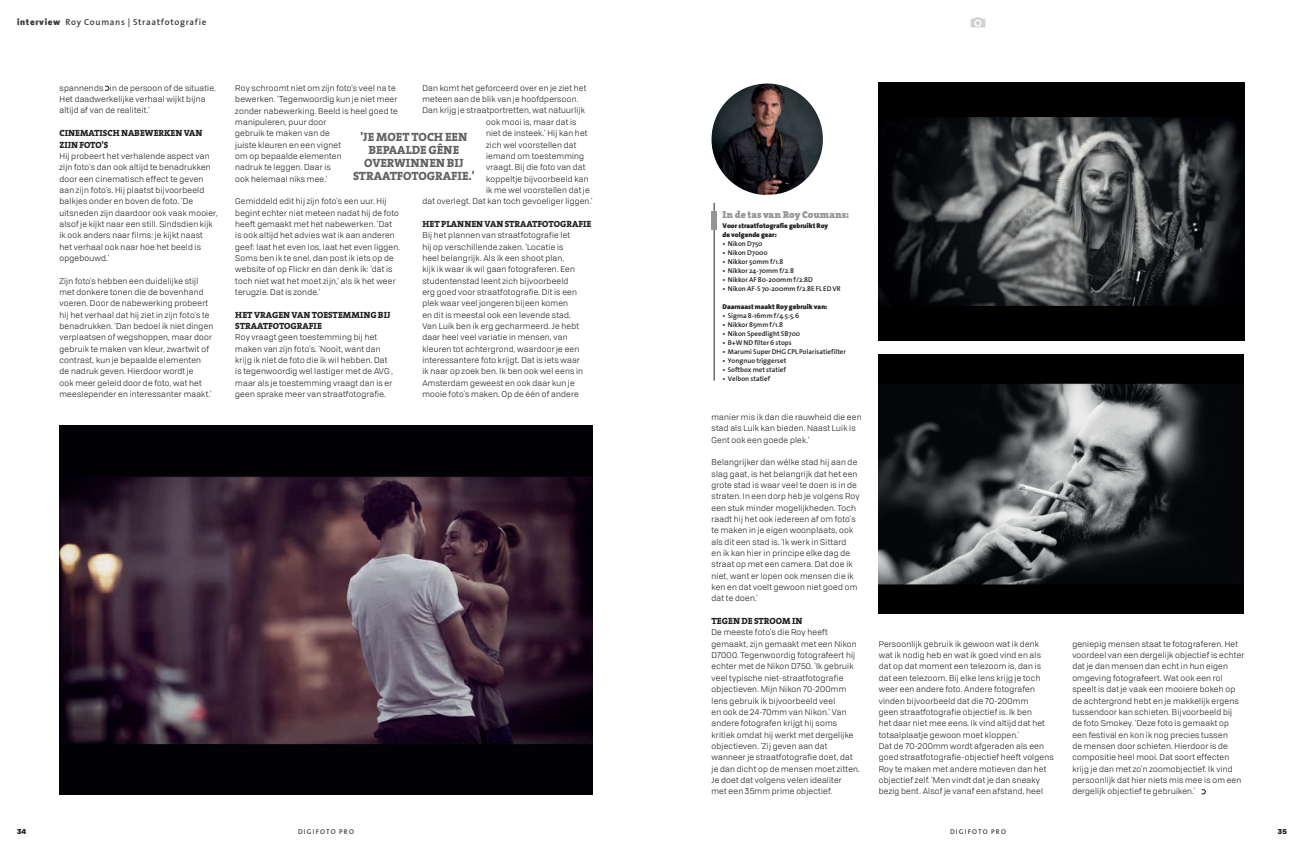
<style>
.page{position:relative;width:1304px;height:851px;background:#fff}
.page>*{position:absolute;margin:0;border:0;box-sizing:border-box;transform-origin:0 0}
.t1{font:12px/13px "The Serif Extra Bold Caps";color:#636366;text-align:center}
.t2{font:900 10px "The Serif";color:#939598}
.t3{font:9px/11.3px "The Serif Extra Bold Caps";color:#231f20}
.t4{font:600 9px "The Sans";letter-spacing:.075em;color:#3e3e3f}
.t5{font:8.2px/11.3px "Tofino Personal";letter-spacing:.03em;color:#231f20}
.t6{font:600 7px "The Sans";color:#231f20}
.t7{font:900 7px/9px "The Sans";color:#231f20}
.t8{font:600 7px "The Sans";letter-spacing:.16em;color:#3e3e3f}
.t9{font:900 7px "Tofino Personal";color:#231f20}
.s1{font-weight:900}
</style>
<div class="page">
<svg style="left:971px;top:17px;width:14px;height:10px"></svg>
<hr style="left:714px;top:203px;width:1px;height:177px;background:#231f20">
<div style="left:711px;top:211px;width:6px;height:19px;background:#939598"></div>
<svg style="left:105px;top:85px;width:5px;height:6px"></svg>
<svg style="left:1201px;top:789px;width:6px;height:5px"></svg>
<img style="left:60px;top:425px;width:532px;height:369px">
<img style="left:878px;top:83px;width:366px;height:258px">
<img style="left:878px;top:355px;width:366px;height:258px">
<img style="left:711px;top:83px;width:112px;height:112px;border-radius:56px">
<p class="t4" style="left:17px;top:14px;width:191px"><span class="s1">interview</span> Roy Coumans | Straatfotografie</p>
<p class="t5" style="left:60px;top:82px;width:158px">spannends in de persoon of de situatie.<br>Het daadwerkelijke verhaal wijkt bijna altijd af van de realiteit.'</p>
<p class="t3" style="left:60px;top:127px;width:144px">CINEMATISCH NABEWERKEN VAN<br>ZIJN FOTO'S</p>
<p class="t5" style="left:60px;top:150px;width:160px">Hij probeert het verhalende aspect van zijn foto's dan ook altijd te benadrukken door een cinematisch effect te geven aan zijn foto's. Hij plaatst bijvoorbeeld balkjes onder en boven de foto. 'De uitsneden zijn daardoor ook vaak mooier, alsof je kijkt naar een still. Sindsdien kijk ik ook anders naar films: je kijkt naast<br>het verhaal ook naar hoe het beeld is opgebouwd.'</p>
<p class="t5" style="left:60px;top:274px;width:155px">Zijn foto's hebben een duidelijke stijl met donkere tonen die de bovenhand voeren. Door de nabewerking probeert hij het verhaal dat hij ziet in zijn foto's te benadrukken. 'Dan bedoel ik niet dingen verplaatsen of wegshoppen, maar door gebruik te maken van kleur, zwartwit of contrast, kun je bepaalde elementen<br>de nadruk geven. Hierdoor wordt je<br>ook meer geleid door de foto, wat het meeslepender en interessanter maakt.'</p>
<p class="t5" style="left:422px;top:82px;width:165px">Dan komt het geforceerd over en je ziet het</p>
<p class="t5" style="left:422px;top:93px;width:157px">meteen aan de blik van je hoofdpersoon.</p>
<p class="t5" style="left:422px;top:104px;width:164px">Dan krijg je straatportretten, wat natuurlijk</p>
<p class="t5" style="left:486px;top:116px;width:92px">ook mooi is, maar dat is</p>
<p class="t5" style="left:486px;top:127px;width:103px">niet de insteek.' Hij kan het</p>
<p class="t5" style="left:486px;top:138px;width:92px">zich wel voorstellen dat</p>
<p class="t5" style="left:486px;top:150px;width:99px">iemand om toestemming</p>
<p class="t5" style="left:486px;top:161px;width:101px">vraagt. Bij die foto van dat</p>
<p class="t5" style="left:486px;top:172px;width:104px">koppeltje bijvoorbeeld kan</p>
<p class="t5" style="left:486px;top:184px;width:105px">ik me wel voorstellen dat je</p>
<p class="t5" style="left:422px;top:195px;width:172px">dat overlegt. Dat kan toch gevoeliger liggen.'</p>
<p class="t3" style="left:422px;top:218px;width:171px">HET PLANNEN VAN STRAATFOTOGRAFIE</p>
<p class="t5" style="left:422px;top:229px;width:162px">Bij het plannen van straatfotografie let<br>hij op verschillende zaken. 'Locatie is<br>heel belangrijk. Als ik een shoot plan,<br>kijk ik waar ik wil gaan fotograferen. Een studentenstad leent zich bijvoorbeeld erg goed voor straatfotografie. Dit is een plek waar veel jongeren bijeen komen<br>en dit is meestal ook een levende stad.<br>Van Luik ben ik erg gecharmeerd. Je hebt daar heel veel variatie in mensen, van kleuren tot achtergrond, waardoor je een interessantere foto krijgt. Dat is iets waar ik naar op zoek ben. Ik ben ook wel eens in Amsterdam geweest en ook daar kun je mooie foto's maken. Op de één of andere</p>
<p class="t5" style="left:235px;top:82px;width:164px">Roy schroomt niet om zijn foto's veel na te bewerken. 'Tegenwoordig kun je niet meer zonder nabewerking. Beeld is heel goed te manipuleren, puur door<br>gebruik te maken van de<br>juiste kleuren en een vignet<br>om op bepaalde elementen<br>nadruk te leggen. Daar is<br>ook helemaal niks mee.'</p>
<p class="t5" style="left:235px;top:195px;width:166px">Gemiddeld edit hij zijn foto's een uur. Hij begint echter niet meteen nadat hij de foto heeft gemaakt met het nabewerken. 'Dat is ook altijd het advies wat ik aan anderen geef: laat het even los, laat het even liggen.<br>Soms ben ik te snel, dan post ik iets op de website of op Flickr en dan denk ik: 'dat is toch niet wat het moet zijn,' als ik het weer terugzie. Dat is zonde.'</p>
<p class="t3" style="left:235px;top:309px;width:157px">HET VRAGEN VAN TOESTEMMING BIJ<br>STRAATFOTOGRAFIE</p>
<p class="t5" style="left:235px;top:331px;width:159px">Roy vraagt geen toestemming bij het maken van zijn foto's. 'Nooit, want dan krijg ik niet de foto die ik wil hebben. Dat is tegenwoordig wel lastiger met de AVG , maar als je toestemming vraagt dan is er geen sprake meer van straatfotografie.</p>
<h1 class="t1" style="left:353px;top:130px;width:123px">'JE MOET TOCH EEN<br>BEPAALDE GÊNE<br>OVERWINNEN BIJ<br>STRAATFOTOGRAFIE.'</h1>
<p class="t2" style="left:722px;top:206px;width:128px">In de tas van Roy Coumans:</p>
<p class="t7" style="left:722px;top:220px;width:107px">Voor straatfotografie gebruikt Roy de volgende gear:</p>
<p class="t6" style="left:722px;top:237px;width:42px">• Nikon D750</p>
<p class="t6" style="left:722px;top:246px;width:47px">• Nikon D7000</p>
<p class="t6" style="left:722px;top:255px;width:62px">• Nikkor 50mm f/1.8</p>
<p class="t6" style="left:722px;top:264px;width:73px">• Nikkor 24-70mm f/2.8</p>
<p class="t6" style="left:722px;top:273px;width:92px">• Nikkor AF 80-200mm f/2.8D</p>
<p class="t6" style="left:722px;top:282px;width:120px">• Nikon AF-S 70-200mm f/2.8E FL ED VR</p>
<p class="t7" style="left:722px;top:301px;width:106px">Daarnaast maakt Roy gebruik van:</p>
<p class="t6" style="left:722px;top:309px;width:78px">• Sigma 8-16mm f/4.5:5.6</p>
<p class="t6" style="left:722px;top:318px;width:62px">• Nikkor 85mm f/1.8</p>
<p class="t6" style="left:722px;top:327px;width:79px">• Nikon Speedlight SB700</p>
<p class="t6" style="left:722px;top:336px;width:71px">• B+W ND filter 6 stops</p>
<p class="t6" style="left:722px;top:345px;width:125px">• Marumi Super DHG CPL Polarisatiefilter</p>
<p class="t6" style="left:722px;top:354px;width:65px">• Yongnuo triggerset</p>
<p class="t6" style="left:722px;top:363px;width:65px">• Softbox met statief</p>
<p class="t6" style="left:722px;top:372px;width:49px">• Velbon statief</p>
<p class="t5" style="left:711px;top:410px;width:151px">manier mis ik dan die rauwheid die een stad als Luik kan bieden. Naast Luik is<br>Gent ook een goede plek.'</p>
<p class="t5" style="left:711px;top:456px;width:150px">Belangrijker dan wélke stad hij aan de slag gaat, is het belangrijk dat het een grote stad is waar veel te doen is in de straten. In een dorp heb je volgens Roy een stuk minder mogelijkheden. Toch raadt hij het ook iedereen af om foto's te maken in je eigen woonplaats, ook als dit een stad is. 'Ik werk in Sittard<br>en ik kan hier in principe elke dag de straat op met een camera. Dat doe ik niet, want er lopen ook mensen die ik ken en dat voelt gewoon niet goed om dat te doen.'</p>
<p class="t3" style="left:711px;top:615px;width:92px">TEGEN DE STROOM IN</p>
<p class="t5" style="left:711px;top:626px;width:150px">De meeste foto's die Roy heeft gemaakt, zijn gemaakt met een Nikon D7000. Tegenwoordig fotografeert hij echter met de Nikon D750. 'Ik gebruik veel typische niet-straatfotografie objectieven. Mijn Nikon 70-200mm lens gebruik ik bijvoorbeeld veel<br>en ook de 24-70mm van Nikon.' Van andere fotografen krijgt hij soms kritiek omdat hij werkt met dergelijke objectieven. 'Zij geven aan dat wanneer je straatfotografie doet, dat je dan dicht op de mensen moet zitten.<br>Je doet dat volgens velen idealiter<br>met een 35mm prime objectief.</p>
<p class="t5" style="left:1072px;top:637px;width:174px">geniepig mensen staat te fotograferen. Het voordeel van een dergelijk objectief is echter dat je dan mensen dan echt in hun eigen omgeving fotografeert. Wat ook een rol speelt is dat je vaak een mooiere bokeh op de achtergrond hebt en je makkelijk ergens tussendoor kan schieten. Bijvoorbeeld bij<br>de foto Smokey. 'Deze foto is gemaakt op een festival en kon ik nog precies tussen<br>de mensen door schieten. Hierdoor is de compositie heel mooi. Dat soort effecten krijg je dan met zo'n zoomobjectief. Ik vind persoonlijk dat hier niets mis mee is om een dergelijk objectief te gebruiken.'</p>
<p class="t5" style="left:879px;top:637px;width:176px">Persoonlijk gebruik ik gewoon wat ik denk wat ik nodig heb en wat ik goed vind en als dat op dat moment een telezoom is, dan is dat een telezoom. Bij elke lens krijg je toch weer een andere foto. Andere fotografen vinden bijvoorbeeld dat die 70-200mm<br>geen straatfotografie objectief is. Ik ben<br>het daar niet mee eens. Ik vind altijd dat het totaalplaatje gewoon moet kloppen.'<br>Dat de 70-200mm wordt afgeraden als een goed straatfotografie-objectief heeft volgens Roy te maken met andere motieven dan het objectief zelf. 'Men vindt dat je dan sneaky bezig bent. Alsof je vanaf een afstand, heel</p>
<p class="t9" style="left:17px;top:825px;width:11px">34</p>
<p class="t8" style="left:298px;top:825px;width:57px">DIGIFOTO PRO</p>
<p class="t8" style="left:950px;top:825px;width:57px">DIGIFOTO PRO</p>
<p class="t9" style="left:1278px;top:825px;width:11px">35</p>
</div>
